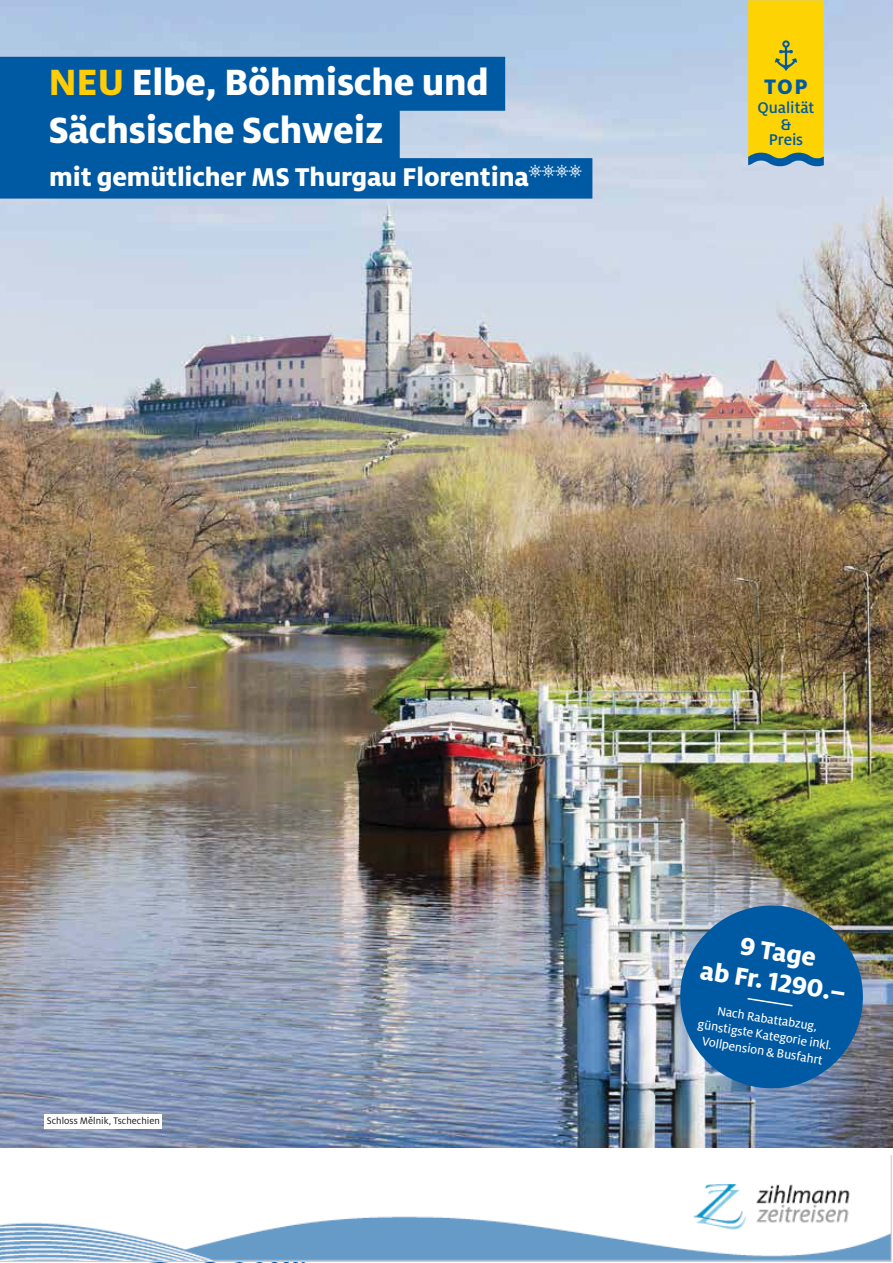
<style>
.page{position:relative;width:893px;height:1263px;background:#fff}
.page>*{position:absolute;margin:0;border:0;box-sizing:border-box;transform-origin:0 0}
.t1{font:800 40.5px/48.4px "Milo Pro";letter-spacing:-.005em;color:#fff}
.t2{font:800 28.5px "Milo Pro";letter-spacing:-.005em;color:#fff}
.t3{font:800 27.75px/30px "Milo Pro";color:#fff;text-align:center}
.t4{font:800 23.25px "Milo Pro";color:#0059a3}
.t5{font:500 17.1px/32.7px "Milo Pro";letter-spacing:-.005em;color:#0059a3;text-align:center}
.t6{font:13.5px/16.2px "Milo Pro Text";color:#fff;text-align:center}
.t7{font:10.5px "Milo Pro";letter-spacing:.005em;color:#181917}
.s1{color:#ffcd05}
.s2{font-family:"Wheel.14";font-weight:400}
</style>
<div class="page">
<img style="left:0;top:0;width:893px;height:1148px">
<div style="left:45px;top:1114px;width:117px;height:15px;background:#fff"></div>
<div style="left:0;top:57px;width:505px;height:54px;background:#0059a3"></div>
<div style="left:0;top:105px;width:400px;height:54px;background:#0059a3"></div>
<div style="left:0;top:158px;width:592px;height:41px;background:#0059a3"></div>
<svg style="left:748px;top:0;width:76px;height:166px;background:#eccb12"></svg>
<img style="left:673px;top:899px;width:197px;height:196px">
<svg style="left:0;top:1261px;width:326px;height:2px"></svg>
<img style="left:0;top:1155px;width:892px;height:106px">
<h1 class="t1" style="left:48px;top:60px;width:442px"><span class="s1">NEU</span> Elbe, Böhmische und<br>Sächsische Schweiz</h1>
<h2 class="t2" style="left:49px;top:165px;width:534px">mit gemütlicher MS Thurgau Florentina<span class="s2">bbbb</span></h2>
<h3 class="t4" style="left:764px;top:78px;width:45px">TOP</h3>
<p class="t5" style="left:757px;top:90px;width:58px">Qualität<br>Preis</p>
<p class="t5" style="left:781px;top:108px;width:12px">&amp;</p>
<p class="t7" style="left:47px;top:1117px;width:115px">Schloss Mělnik, Tschechien</p>
<h3 class="t3" style="left:707px;top:927px;width:149px;rotate:9deg">9 Tage<br>ab Fr. 1290.–</h3>
<p class="t6" style="left:702px;top:1001px;width:137px;rotate:9deg">Nach Rabattabzug, günstigste Kategorie inkl.<br>Vollpension &amp; Busfahrt</p>
</div>
